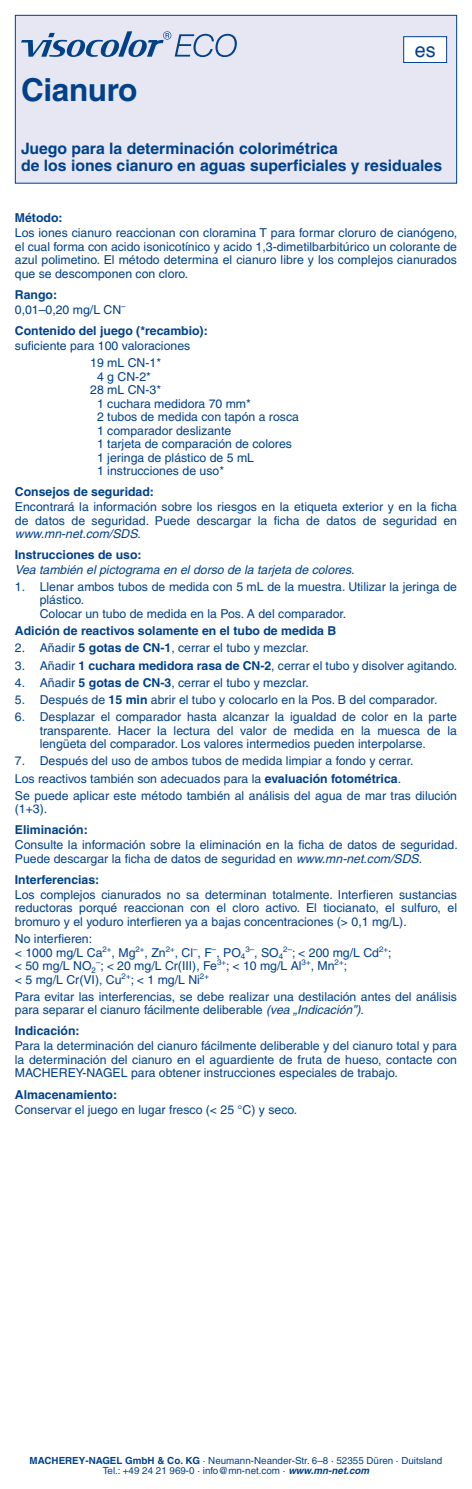
<style>
.page{position:relative;width:472px;height:1489px;background:#fff}
.page>*{position:absolute;margin:0;border:0;box-sizing:border-box;transform-origin:0 0}
.t1{font:700 31.5px "Helvetica LT Pro";letter-spacing:-.01em;color:#004189}
.t2{font:19.78px "Helvetica";color:#004189}
.t3{font:700 15.75px/17.3px "Helvetica LT Pro";color:#004189}
.t4{font:12.25px/13.5px "Helvetica LT Pro";color:#004189}
.t5{font:700 12.25px "Helvetica LT Pro";color:#004189}
.t6{font:italic 12.25px "Helvetica LT Pro";color:#004189}
.t7{font:9.8px/9.6px "Helvetica LT Pro";color:#004189;text-align:center}
.t8{font:8.05px "Helvetica LT Pro";color:#004189}
.s1{font-weight:700}
.s2{font-style:italic}
.s3{font-size:12.25px}
.s4{font-weight:700;font-style:italic}
</style>
<div class="page">
<div style="left:15px;top:15px;width:441px;height:168px;background:#e6e7f3"></div>
<svg style="left:21px;top:31px;width:215px;height:26px"></svg>
<div style="left:15px;top:15px;width:441px;height:169px;border:1px solid #004189"></div>
<div style="left:403px;top:37px;width:43px;height:26px;background:#fff"></div>
<div style="left:403px;top:36px;width:43px;height:27px;border:1px solid #004189"></div>
<h1 class="t1" style="left:21px;top:70px;width:118px">Cianuro</h1>
<h2 class="t2" style="left:414px;top:34px;width:22px">es</h2>
<p class="t3" style="left:21px;top:140px;width:422px">Juego para la determinación colorimétrica<br>de los iones cianuro en aguas superficiales y residuales</p>
<p class="t5" style="left:15px;top:210px;width:49px">Método:</p>
<p class="t4" style="left:15px;top:226px;width:443px;text-align:justify">Los iones cianuro reaccionan con cloramina T para formar cloruro de cianógeno, el cual forma con acido isonicotínico y acido 1,3-dimetilbarbitúrico un colorante de azul polimetino. El método determina el cianuro libre y los complejos cianurados que se descomponen con cloro.</p>
<p class="t4" style="left:15px;top:287px;width:112px;line-height:14.9px"><span class="s1">Rango:<br></span>0,01–0,20 mg/L CN<sup>–</sup></p>
<p class="t5" style="left:15px;top:323px;width:194px">Contenido del juego (*recambio):</p>
<p class="t4" style="left:90px;top:337px;width:101px;line-height:17.2px;text-indent:-75px">suficiente para 100 valoraciones<br>19 mL CN-1*</p>
<p class="t4" style="left:97px;top:369px;width:55px">4 g CN-2*</p>
<p class="t4" style="left:90px;top:383px;width:72px">28 mL CN-3*</p>
<p class="t4" style="left:97px;top:396px;width:155px">1 cuchara medidora 70 mm*</p>
<p class="t4" style="left:97px;top:410px;width:203px">2 tubos de medida con tapón a rosca</p>
<p class="t4" style="left:97px;top:423px;width:136px">1 comparador deslizante</p>
<p class="t4" style="left:97px;top:437px;width:196px">1 tarjeta de comparación de colores</p>
<p class="t4" style="left:97px;top:450px;width:158px">1 jeringa de plástico de 5 mL</p>
<p class="t4" style="left:97px;top:464px;width:128px">1 instrucciones de uso*</p>
<p class="t5" style="left:15px;top:484px;width:140px">Consejos de seguridad:</p>
<p class="t4" style="left:15px;top:500px;width:443px;text-align:justify">Encontrará la información sobre los riesgos en la etiqueta exterior y en la ficha de datos de seguridad. Puede descargar la ficha de datos de seguridad en <span class="s2">www.mn-net.com/SDS</span>.</p>
<p class="t5" style="left:15px;top:547px;width:128px">Instrucciones de uso:</p>
<p class="t6" style="left:15px;top:562px;width:341px">Vea también el pictograma en el dorso de la tarjeta de colores.</p>
<p class="t4" style="left:40px;top:580px;width:418px;text-indent:-25px">1. Llenar ambos tubos de medida con 5 mL de la muestra. Utilizar la jeringa de plástico.<br>Colocar un tubo de medida en la Pos. A del comparador.</p>
<p class="t5" style="left:15px;top:623px;width:322px">Adición de reactivos solamente en el tubo de medida B</p>
<p class="t4" style="left:15px;top:641px;width:295px">2. Añadir <span class="s1">5 gotas de CN-1</span>, cerrar el tubo y mezclar.</p>
<p class="t4" style="left:15px;top:658px;width:443px">3. Añadir <span class="s1">1 cuchara medidora rasa de CN-2</span>, cerrar el tubo y disolver agitando.</p>
<p class="t4" style="left:15px;top:675px;width:295px">4. Añadir <span class="s1">5 gotas de CN-3</span>, cerrar el tubo y mezclar.</p>
<p class="t4" style="left:15px;top:693px;width:423px">5. Después de <span class="s1">15 min</span> abrir el tubo y colocarlo en la Pos. B del comparador.</p>
<p class="t4" style="left:40px;top:710px;width:418px;text-align:justify;text-indent:-25px">6. Desplazar el comparador hasta alcanzar la igualdad de color en la parte transparente. Hacer la lectura del valor de medida en la muesca de la lengüeta del comparador. Los valores intermedios pueden interpolarse.</p>
<p class="t4" style="left:15px;top:752px;width:443px;line-height:17.2px">7. Después del uso de ambos tubos de medida limpiar a fondo y cerrar.<br>Los reactivos también son adecuados para la <span class="s1">evaluación fotométrica</span>.<br>Se puede aplicar este método también al análisis del agua de mar tras dilución</p>
<p class="t4" style="left:15px;top:802px;width:34px">(1+3).</p>
<p class="t5" style="left:15px;top:822px;width:74px">Eliminación:</p>
<p class="t4" style="left:15px;top:838px;width:444px">Consulte la información sobre la eliminación en la ficha de datos de seguridad.<br>Puede descargar la ficha de datos de seguridad en <span class="s2">www.mn-net.com/SDS</span>.</p>
<p class="t5" style="left:15px;top:872px;width:86px">Interferencias:</p>
<p class="t4" style="left:15px;top:887px;width:443px;text-align:justify">Los complejos cianurados no sa determinan totalmente. Interfieren sustancias reductoras porqué reaccionan con el cloro activo. El tiocianato, el sulfuro, el bromuro y el yoduro interfieren ya a bajas concentraciones (&gt; 0,1 mg/L).</p>
<p class="t4" style="left:15px;top:932px;width:232px">No interfieren:<br>&lt; 1000 mg/L Ca<sup>2+</sup>, Mg<sup>2+</sup>, Zn<sup>2+</sup>, Cl<sup>–</sup>, F<sup>–</sup>, PO<sub>4</sub></p>
<p class="t8" style="left:245px;top:944px;width:39px">3–<span class="s3">, SO</span>4</p>
<p class="t4" style="left:15px;top:945px;width:378px;text-indent:268px"><sup>2–</sup>; &lt; 200 mg/L Cd<sup>2+</sup>; &lt; 50 mg/L NO<sub>2</sub><sup>–</sup>; &lt; 20 mg/L Cr(III), Fe<sup>3+</sup>; &lt; 10 mg/L Al<sup>3+</sup>, Mn<sup>2+</sup>;<br>&lt; 5 mg/L Cr(VI), Cu<sup>2+</sup>; &lt; 1 mg/L Ni<sup>2+</sup></p>
<p class="t4" style="left:15px;top:989px;width:443px">Para evitar las interferencias, se debe realizar una destilación antes del análisis para separar el cianuro fácilmente deliberable <span class="s2">(vea „Indicación”)</span>.</p>
<p class="t5" style="left:15px;top:1023px;width:66px">Indicación:</p>
<p class="t4" style="left:15px;top:1039px;width:443px;text-align:justify">Para la determinación del cianuro fácilmente deliberable y del cianuro total y para la determinación del cianuro en el aguardiente de fruta de hueso, contacte con MACHEREY‑NAGEL para obtener instrucciones especiales de trabajo.</p>
<p class="t5" style="left:15px;top:1086px;width:104px">Almacenamiento:</p>
<p class="t4" style="left:15px;top:1102px;width:283px">Conservar el juego en lugar fresco (&lt; 25 °C) y seco.</p>
<p class="t7" style="left:30px;top:1455px;width:414px"><span class="s1">MACHEREY-NAGEL GmbH &amp; Co. KG</span> · Neumann-Neander-Str. 6–8 · 52355 Düren · Duitsland<br>Tel.: +49 24 21 969-0 · info@mn-net.com · <span class="s4">www.mn-net.com</span></p>
</div>
